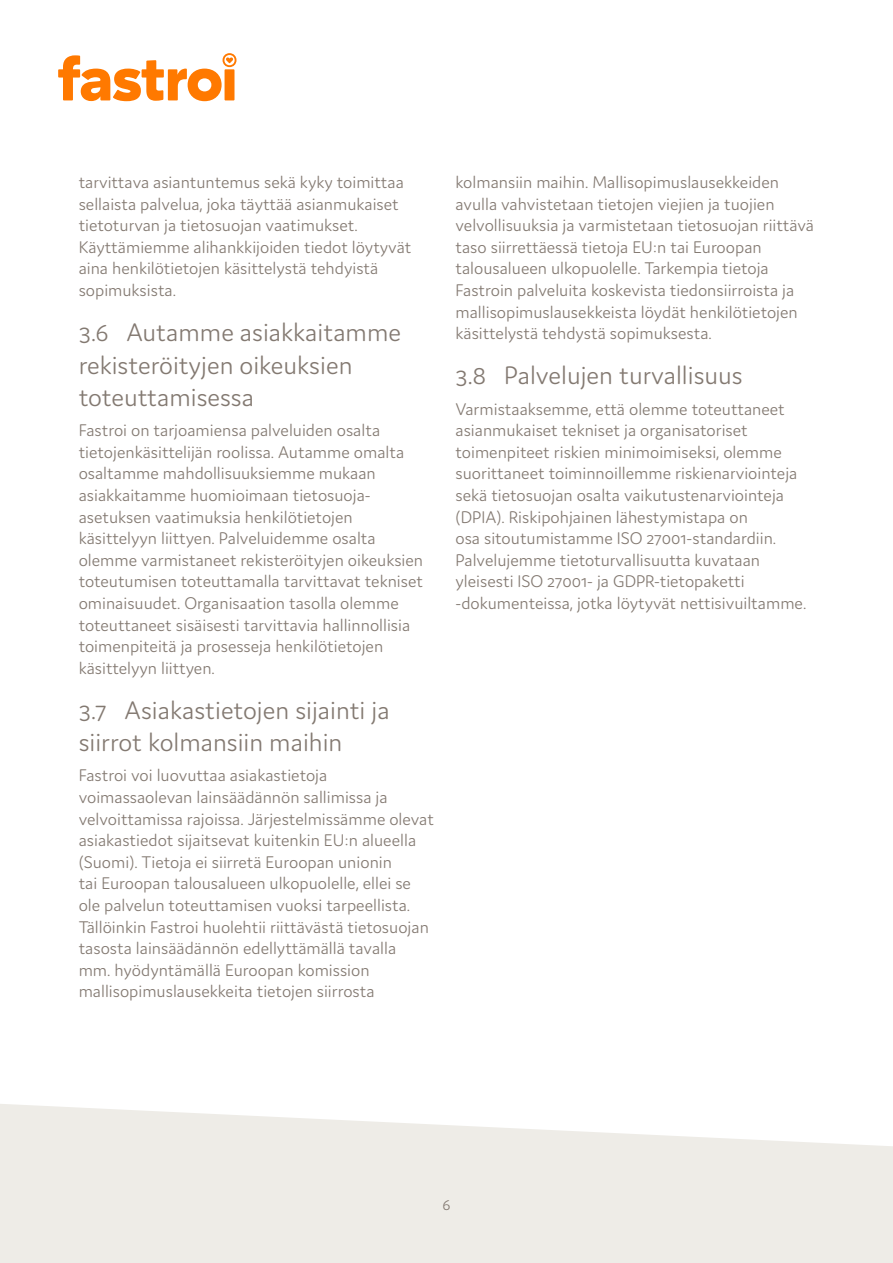
<style>
.page{position:relative;width:893px;height:1263px;background:#fff}
.page>*{position:absolute;margin:0;border:0;box-sizing:border-box;transform-origin:0 0}
.Otsikko_3{font:300 27px/32.4px "Domus";color:#837971}
.Leipäteksti{font:300 18px/21.6px "Domus";color:#837971}
.t1{font:300 16.5px "Domus";color:#837971}
</style>
<div class="page">
<svg style="left:0;top:1104px;width:893px;height:159px;background:#f0eeea"></svg>
<svg style="left:58px;top:53px;width:178px;height:48px"></svg>
<p class="Leipäteksti" style="left:79px;top:171px;width:334px">tarvittava asiantuntemus sekä kyky toimittaa sellaista palvelua, joka täyttää asianmukaiset tietoturvan ja tietosuojan vaatimukset.<br>Käyttämiemme alihankkijoiden tiedot löytyvät aina henkilötietojen käsittelystä tehdyistä sopimuksista.</p>
<p class="Otsikko_3" style="left:79px;top:316px;width:324px">3.6 Autamme asiakkaitamme rekisteröityjen oikeuksien toteuttamisessa</p>
<p class="Leipäteksti" style="left:79px;top:419px;width:346px">Fastroi on tarjoamiensa palveluiden osalta tietojenkäsittelijän roolissa. Autamme omalta osaltamme mahdollisuuksiemme mukaan asiakkaitamme huomioimaan tietosuoja&shy;asetuksen vaatimuksia henkilötietojen käsittelyyn liittyen. Palveluidemme osalta olemme varmistaneet rekisteröityjen oikeuksien toteutumisen toteuttamalla tarvittavat tekniset ominaisuudet. Organisaation tasolla olemme toteuttaneet sisäisesti tarvittavia hallinnollisia toimenpiteitä ja prosesseja henkilötietojen käsittelyyn liittyen.</p>
<p class="Otsikko_3" style="left:79px;top:694px;width:312px">3.7 Asiakastietojen sijainti ja siirrot kolmansiin maihin</p>
<p class="Leipäteksti" style="left:79px;top:765px;width:357px">Fastroi voi luovuttaa asiakastietoja voimassaolevan lainsäädännön sallimissa ja velvoittamissa rajoissa. Järjestelmissämme olevat asiakastiedot sijaitsevat kuitenkin EU:n alueella (Suomi). Tietoja ei siirretä Euroopan unionin<br>tai Euroopan talousalueen ulkopuolelle, ellei se ole palvelun toteuttamisen vuoksi tarpeellista.<br>Tällöinkin Fastroi huolehtii riittävästä tietosuojan tasosta lainsäädännön edellyttämällä tavalla<br>mm. hyödyntämällä Euroopan komission mallisopimuslausekkeita tietojen siirrosta</p>
<p class="Leipäteksti" style="left:455px;top:171px;width:360px">kolmansiin maihin. Mallisopimuslausekkeiden avulla vahvistetaan tietojen viejien ja tuojien velvollisuuksia ja varmistetaan tietosuojan riittävä taso siirrettäessä tietoja EU:n tai Euroopan talousalueen ulkopuolelle. Tarkempia tietoja Fastroin palveluita koskevista tiedonsiirroista ja mallisopimuslausekkeista löydät henkilötietojen käsittelystä tehdystä sopimuksesta.</p>
<p class="Otsikko_3" style="left:455px;top:359px;width:289px">3.8 Palvelujen turvallisuus</p>
<p class="Leipäteksti" style="left:455px;top:398px;width:352px">Varmistaaksemme, että olemme toteuttaneet asianmukaiset tekniset ja organisatoriset toimenpiteet riskien minimoimiseksi, olemme suorittaneet toiminnoillemme riskienarviointeja sekä tietosuojan osalta vaikutustenarviointeja (DPIA). Riskipohjainen lähestymistapa on<br>osa sitoutumistamme ISO 27001-standardiin.<br>Palvelujemme tietoturvallisuutta kuvataan yleisesti ISO 27001- ja GDPR-tietopaketti -dokumenteissa, jotka löytyvät nettisivuiltamme.</p>
<p class="t1" style="left:442px;top:1195px;width:10px">6</p>
</div>
